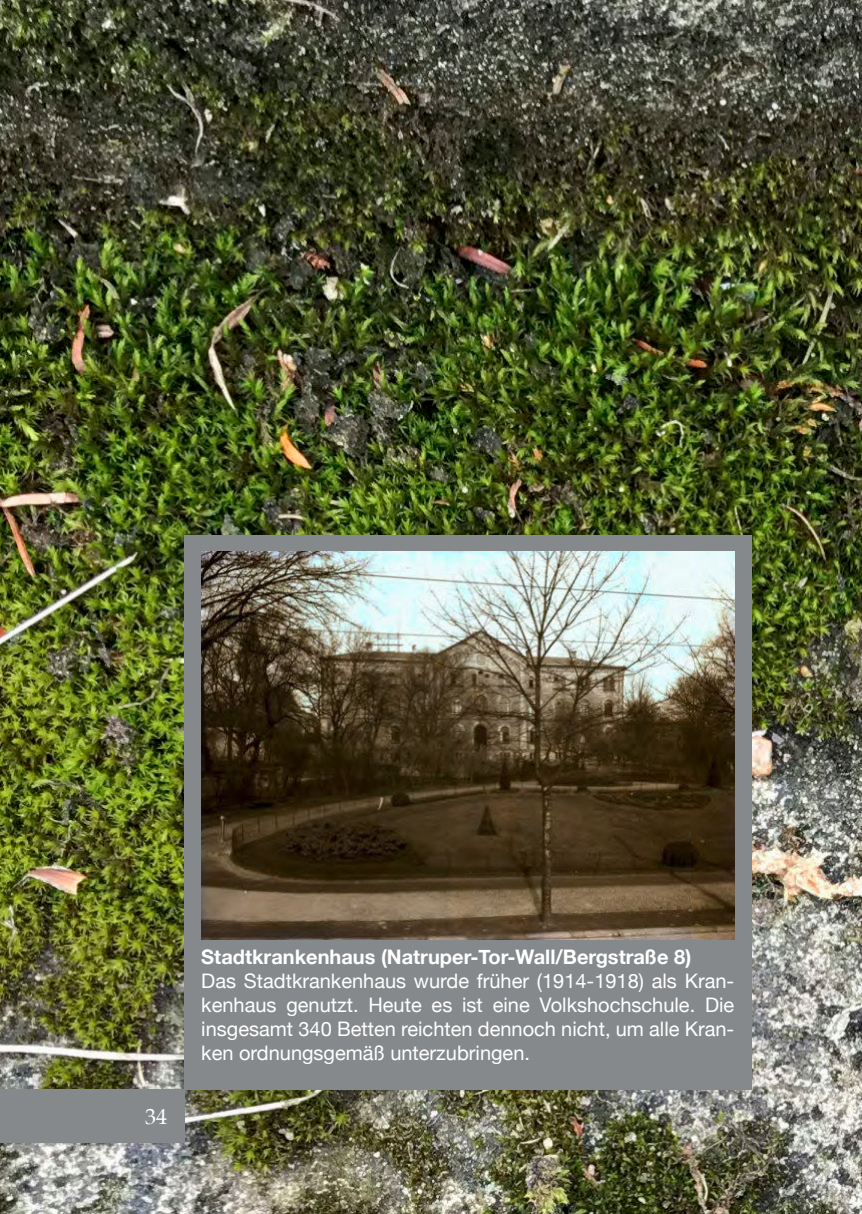
<style>
.page{position:relative;width:862px;height:1214px;background:#fff}
.page>*{position:absolute;margin:0;border:0;box-sizing:border-box;transform-origin:0 0}
.t1{font:22px "Palatino";color:#fff}
.t2{font:20px/24px "Helvetica Neue";color:#fff;text-align:justify}
.t3{font:700 20px "Helvetica Neue";color:#fff}
</style>
<div class="page">
<img style="left:0;top:0;width:862px;height:1213px">
<div style="left:0;top:1088px;width:184px;height:54px;background:#86898b"></div>
<div style="left:184px;top:535px;width:567px;height:553px;background:#86898b"></div>
<img style="left:201px;top:552px;width:533px;height:387px">
<p class="t1" style="left:145px;top:1106px;width:23px">34</p>
<p class="t3" style="left:201px;top:940px;width:491px">Stadtkrankenhaus (Natruper-Tor-Wall/Bergstraße 8)</p>
<p class="t2" style="left:201px;top:969px;width:534px">Das Stadtkrankenhaus wurde früher (1914-1918) als Kran&shy;kenhaus genutzt. Heute es ist eine Volkshochschule. Die insgesamt 340 Betten reichten dennoch nicht, um alle Kran&shy;ken ordnungsgemäß unterzubringen.</p>
</div>
